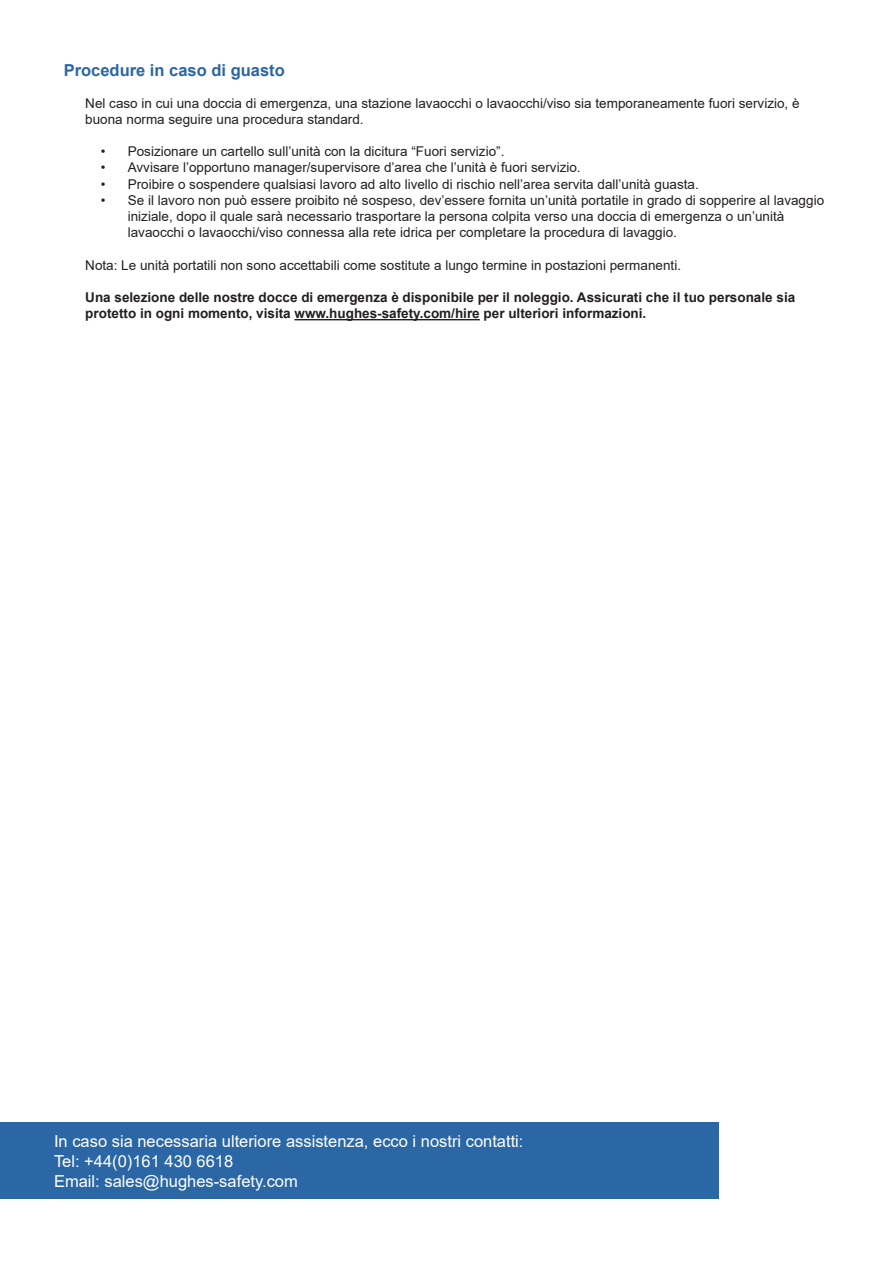
<style>
.page{position:relative;width:893px;height:1263px;background:#fff}
.page>*{position:absolute;margin:0;border:0;box-sizing:border-box;transform-origin:0 0}
.t1{font:16.5px "Arial";color:#fff}
.t2{font:700 16.5px "Arial";color:#2b66a5}
.t3{font:13.5px/16.2px "Arial";color:#231f20}
.t4{font:700 13.5px/16.2px "Arial";color:#231f20}
</style>
<div class="page">
<hr style="left:295px;top:319px;width:185px;height:1px;background:#231f20">
<div style="left:0;top:1123px;width:719px;height:76px;background:#2b66a5"></div>
<p class="t2" style="left:64px;top:58px;width:222px">Procedure in caso di guasto</p>
<p class="t3" style="left:85px;top:95px;width:716px">Nel caso in cui una doccia di emergenza, una stazione lavaocchi o lavaocchi/viso sia temporaneamente fuori servizio, è buona norma seguire una procedura standard.</p>
<p class="t3" style="left:101px;top:143px;width:405px">• Posizionare un cartello sull’unità con la dicitura “Fuori servizio”.</p>
<p class="t3" style="left:101px;top:159px;width:481px">• Avvisare l’opportuno manager/supervisore d’area che l’unità è fuori servizio.</p>
<p class="t3" style="left:101px;top:176px;width:599px">• Proibire o sospendere qualsiasi lavoro ad alto livello di rischio nell’area servita dall’unità guasta.</p>
<p class="t3" style="left:128px;top:192px;width:698px;text-indent:-27px">• Se il lavoro non può essere proibito né sospeso, dev’essere fornita un’unità portatile in grado di sopperire al lavaggio iniziale, dopo il quale sarà necessario trasportare la persona colpita verso una doccia di emergenza o un’unità lavaocchi o lavaocchi/viso connessa alla rete idrica per completare la procedura di lavaggio.</p>
<p class="t3" style="left:85px;top:257px;width:597px">Nota: Le unità portatili non sono accettabili come sostitute a lungo termine in postazioni permanenti.</p>
<p class="t4" style="left:85px;top:289px;width:711px">Una selezione delle nostre docce di emergenza è disponibile per il noleggio. Assicurati che il tuo personale sia protetto in ogni momento, visita www.hughes-safety.com/hire per ulteriori informazioni.</p>
<p class="t1" style="left:54px;top:1130px;width:471px">In caso sia necessaria ulteriore assistenza, ecco i nostri contatti:</p>
<p class="t1" style="left:54px;top:1150px;width:181px">Tel: +44(0)161 430 6618</p>
<p class="t1" style="left:54px;top:1169px;width:245px">Email: sales@hughes-safety.com</p>
</div>
